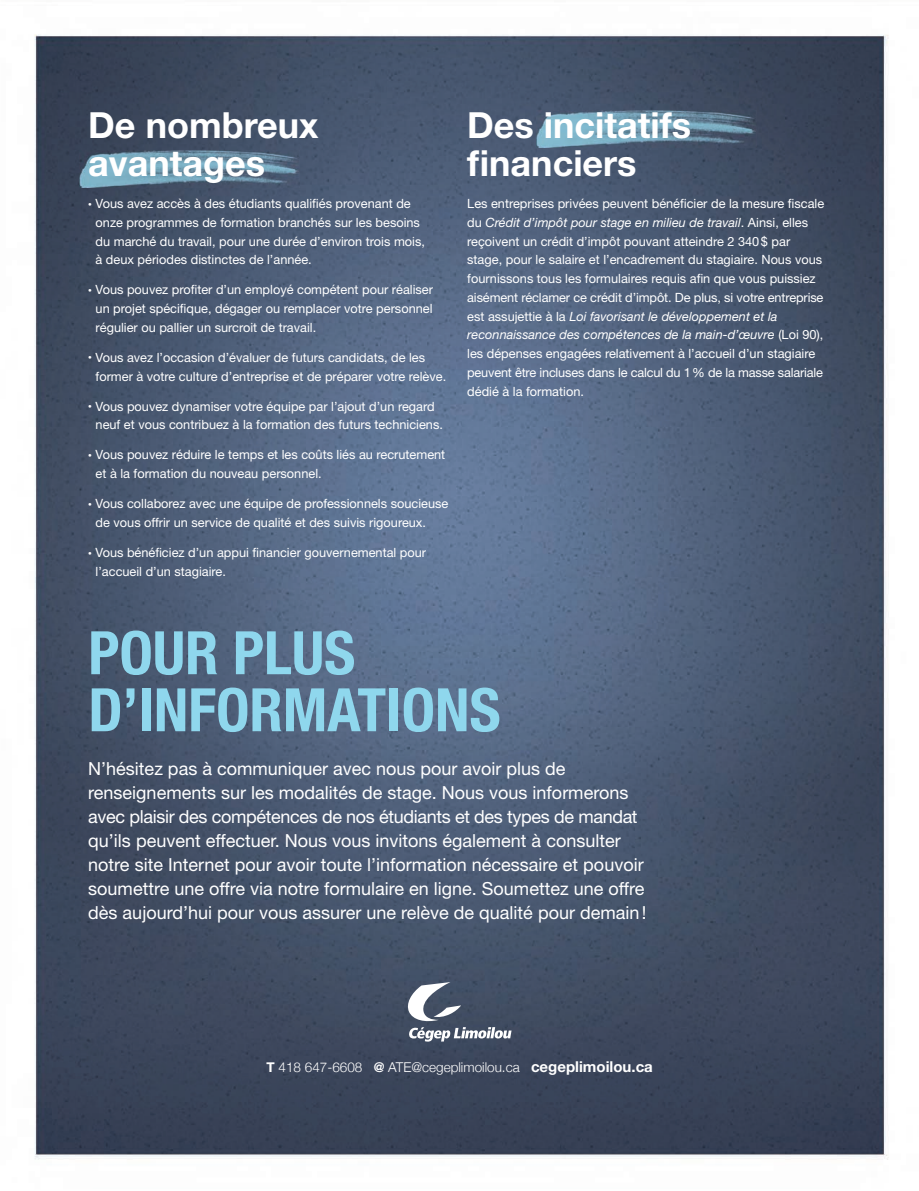
<style>
.page{position:relative;width:919px;height:1191px;background:#fff}
.page>*{position:absolute;margin:0;border:0;box-sizing:border-box;transform-origin:0 0}
.t1{font:700 condensed 60px/57px "Helvetica Neue";color:#8fd7ed}
.t2{font:700 36px/37.5px "Helvetica Neue";color:#fff}
.t3{font:18px/24px "Helvetica Neue";color:#fff}
.t4{font:300 13.5px "Helvetica Neue";color:#fff}
.t5{font:12.75px/18.8px "Helvetica Neue";color:#fff}
.s1{font-size:7.5px}
.s2{font-style:italic}
.s3{font-weight:700}
.s4{font-weight:700;font-size:15px}
</style>
<div class="page">
<img style="left:34px;top:34px;width:855px;height:1126px">
<svg style="left:408px;top:982px;width:103px;height:59px"></svg>
<img style="left:79px;top:150px;width:221px;height:38px">
<img style="left:536px;top:110px;width:221px;height:38px">
<h2 class="t2" style="left:88px;top:106px;width:232px">De nombreux avantages</h2>
<p class="t5" style="left:96px;top:194px;width:331px;text-indent:-7px"><span class="s1">•</span> Vous avez accès à des étudiants qualifiés provenant de onze programmes de formation branchés sur les besoins du marché du travail, pour une durée d’environ trois mois, à deux périodes distinctes de l’année.</p>
<p class="t5" style="left:96px;top:280px;width:339px;text-align:justify;text-indent:-7px"><span class="s1">•</span> Vous pouvez profiter d’un employé compétent pour réaliser un projet spécifique, dégager ou remplacer votre personnel régulier ou pallier un surcroit de travail.</p>
<p class="t5" style="left:96px;top:348px;width:352px;text-indent:-7px"><span class="s1">•</span> Vous avez l’occasion d’évaluer de futurs candidats, de les former à votre culture d’entreprise et de préparer votre relève.</p>
<p class="t5" style="left:96px;top:396px;width:349px;text-indent:-7px"><span class="s1">•</span> Vous pouvez dynamiser votre équipe par l’ajout d’un regard neuf et vous contribuez à la formation des futurs techniciens.</p>
<p class="t5" style="left:96px;top:445px;width:351px;text-indent:-7px"><span class="s1">•</span> Vous pouvez réduire le temps et les coûts liés au recrutement et à la formation du nouveau personnel.</p>
<p class="t5" style="left:96px;top:494px;width:354px;text-indent:-7px"><span class="s1">•</span> Vous collaborez avec une équipe de professionnels soucieuse de vous offrir un service de qualité et des suivis rigoureux.</p>
<p class="t5" style="left:96px;top:543px;width:332px;text-indent:-7px"><span class="s1">•</span> Vous bénéficiez d’un appui financier gouvernemental pour l’accueil d’un stagiaire.</p>
<h2 class="t2" style="left:467px;top:106px;width:225px">Des incitatifs financiers</h2>
<p class="t5" style="left:467px;top:194px;width:358px">Les entreprises privées peuvent bénéficier de la mesure fiscale du <span class="s2">Crédit d’impôt pour stage en milieu de travail</span>. Ainsi, elles reçoivent un crédit d’impôt pouvant atteindre 2 340 $ par stage, pour le salaire et l’encadrement du stagiaire. Nous vous fournissons tous les formulaires requis afin que vous puissiez aisément réclamer ce crédit d’impôt. De plus, si votre entreprise est assujettie à la <span class="s2">Loi favorisant le développement et la reconnaissance des compétences de la main-d’œuvre</span> (Loi 90), les dépenses engagées relativement à l’accueil d’un stagiaire peuvent être incluses dans le calcul du 1% de la masse salariale dédié à la formation.</p>
<h1 class="t1" style="left:88px;top:623px;width:414px">POUR PLUS<br>D’INFORMATIONS</h1>
<p class="t3" style="left:88px;top:756px;width:559px">N’hésitez pas à communiquer avec nous pour avoir plus de renseignements sur les modalités de stage. Nous vous informerons avec plaisir des compétences de nos étudiants et des types de mandat qu’ils peuvent effectuer. Nous vous invitons également à consulter notre site Internet pour avoir toute l’information nécessaire et pouvoir soumettre une offre via notre formulaire en ligne. Soumettez une offre dès aujourd’hui pour vous assurer une relève de qualité pour demain !</p>
<p class="t4" style="left:266px;top:1059px;width:388px"><span class="s3">T</span> 418 647-6608 <span class="s3">@</span> ate@cegeplimoilou.ca <span class="s4">cegeplimoilou.ca</span></p>
</div>
